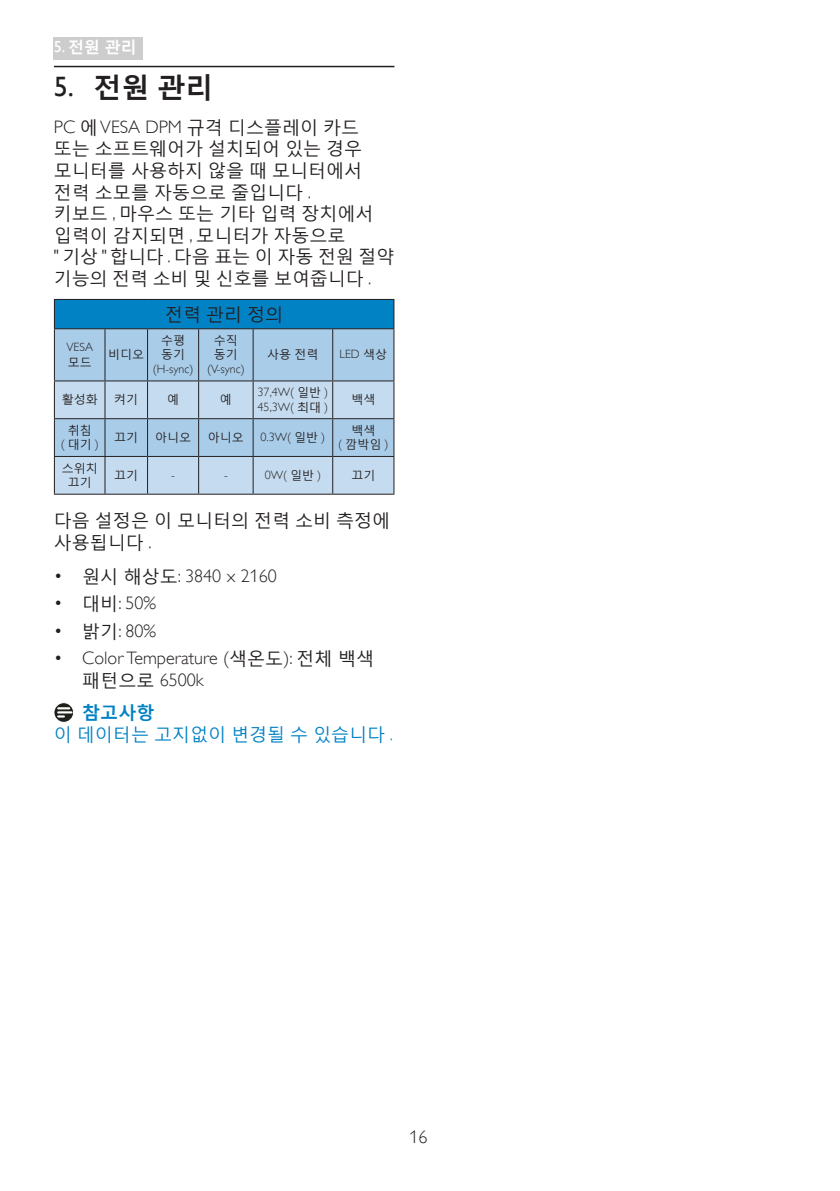
<style>
.page{position:relative;width:840px;height:1191px;background:#fff}
.page>*{position:absolute;margin:0;border:0;box-sizing:border-box;transform-origin:0 0}
.t1{font:700 28px "Malgun Gothic";color:#231f20}
.chapter-paragraph{font:18px/21.6px "Malgun Gothic";color:#231f20}
.t2{font:18px/21.6px "Gill Sans Alt One WGL Light";color:#231f20}
.Note_body{font:18px "Malgun Gothic";color:#0082c5}
.Heading_4_Blue{font:700 18px "Malgun Gothic";color:#0082c5}
.t3{font:700 16px "Malgun Gothic";color:#fff}
.t4{font:12px/14.4px "Gill Sans Alt One WGL Light";color:#231f20;text-align:center}
.t5{font:12px/14.4px "Malgun Gothic";color:#231f20;text-align:center}
.s1{font-family:"Gill Sans Alt One WGL";font-weight:400}
.s2{font-family:"Gill Sans Alt One WGL Light"}
.s3{font-family:"Malgun Gothic"}
</style>
<div class="page">
<div style="left:54px;top:37px;width:89px;height:23px;background:#cdcdcd"></div>
<hr style="left:54px;top:66px;width:340px;height:1px;background:#231f20">
<div style="left:54px;top:299px;width:340px;height:30px;background:#0082c5"></div>
<div style="left:55px;top:329px;width:338px;height:51px;background:#a9cce9"></div>
<svg style="left:55px;top:381px;width:338px;height:113px;background:#bad4eb"></svg>
<svg style="left:393px;top:300px;width:1px;height:28px"></svg>
<svg style="left:54px;top:300px;width:1px;height:28px"></svg>
<hr style="left:54px;top:299px;width:51px;height:1px;background:#231f20">
<hr style="left:105px;top:299px;width:42px;height:1px;background:#231f20">
<hr style="left:147px;top:299px;width:51px;height:1px;background:#231f20">
<hr style="left:198px;top:299px;width:55px;height:1px;background:#231f20">
<hr style="left:253px;top:299px;width:79px;height:1px;background:#231f20">
<hr style="left:332px;top:299px;width:62px;height:1px;background:#231f20">
<hr style="left:54px;top:328px;width:51px;height:1px;background:#231f20">
<hr style="left:105px;top:328px;width:42px;height:1px;background:#231f20">
<hr style="left:147px;top:328px;width:51px;height:1px;background:#231f20">
<hr style="left:198px;top:328px;width:55px;height:1px;background:#231f20">
<hr style="left:253px;top:328px;width:79px;height:1px;background:#231f20">
<hr style="left:332px;top:328px;width:62px;height:1px;background:#231f20">
<hr style="left:54px;top:329px;width:1px;height:51px;background:#231f20">
<hr style="left:104px;top:329px;width:1px;height:51px;background:#231f20">
<hr style="left:147px;top:329px;width:1px;height:51px;background:#231f20">
<hr style="left:198px;top:329px;width:1px;height:51px;background:#231f20">
<hr style="left:252px;top:329px;width:1px;height:51px;background:#231f20">
<hr style="left:332px;top:329px;width:1px;height:51px;background:#231f20">
<hr style="left:393px;top:329px;width:1px;height:51px;background:#231f20">
<hr style="left:54px;top:381px;width:1px;height:37px;background:#231f20">
<hr style="left:54px;top:380px;width:51px;height:1px;background:#231f20">
<hr style="left:104px;top:381px;width:1px;height:37px;background:#231f20">
<hr style="left:105px;top:380px;width:42px;height:1px;background:#231f20">
<hr style="left:147px;top:381px;width:1px;height:37px;background:#231f20">
<hr style="left:147px;top:380px;width:51px;height:1px;background:#231f20">
<hr style="left:198px;top:381px;width:1px;height:37px;background:#231f20">
<hr style="left:198px;top:380px;width:55px;height:1px;background:#231f20">
<hr style="left:252px;top:381px;width:1px;height:37px;background:#231f20">
<hr style="left:253px;top:380px;width:79px;height:1px;background:#231f20">
<hr style="left:332px;top:381px;width:1px;height:37px;background:#231f20">
<hr style="left:393px;top:381px;width:1px;height:37px;background:#231f20">
<hr style="left:332px;top:380px;width:62px;height:1px;background:#231f20">
<hr style="left:54px;top:419px;width:1px;height:37px;background:#231f20">
<hr style="left:54px;top:418px;width:51px;height:1px;background:#231f20">
<hr style="left:104px;top:419px;width:1px;height:37px;background:#231f20">
<hr style="left:105px;top:418px;width:42px;height:1px;background:#231f20">
<hr style="left:147px;top:419px;width:1px;height:37px;background:#231f20">
<hr style="left:147px;top:418px;width:51px;height:1px;background:#231f20">
<hr style="left:198px;top:419px;width:1px;height:37px;background:#231f20">
<hr style="left:198px;top:418px;width:55px;height:1px;background:#231f20">
<hr style="left:252px;top:419px;width:1px;height:37px;background:#231f20">
<hr style="left:253px;top:418px;width:79px;height:1px;background:#231f20">
<hr style="left:332px;top:419px;width:1px;height:37px;background:#231f20">
<hr style="left:393px;top:419px;width:1px;height:37px;background:#231f20">
<hr style="left:332px;top:418px;width:62px;height:1px;background:#231f20">
<hr style="left:54px;top:457px;width:1px;height:37px;background:#231f20">
<hr style="left:54px;top:456px;width:51px;height:1px;background:#231f20">
<hr style="left:54px;top:494px;width:51px;height:1px;background:#231f20">
<hr style="left:104px;top:457px;width:1px;height:37px;background:#231f20">
<hr style="left:105px;top:456px;width:42px;height:1px;background:#231f20">
<hr style="left:105px;top:494px;width:42px;height:1px;background:#231f20">
<hr style="left:147px;top:457px;width:1px;height:37px;background:#231f20">
<hr style="left:147px;top:456px;width:51px;height:1px;background:#231f20">
<hr style="left:147px;top:494px;width:51px;height:1px;background:#231f20">
<hr style="left:198px;top:457px;width:1px;height:37px;background:#231f20">
<hr style="left:198px;top:456px;width:55px;height:1px;background:#231f20">
<hr style="left:198px;top:494px;width:55px;height:1px;background:#231f20">
<hr style="left:252px;top:457px;width:1px;height:37px;background:#231f20">
<hr style="left:253px;top:456px;width:79px;height:1px;background:#231f20">
<hr style="left:253px;top:494px;width:79px;height:1px;background:#231f20">
<hr style="left:332px;top:457px;width:1px;height:37px;background:#231f20">
<hr style="left:393px;top:457px;width:1px;height:37px;background:#231f20">
<hr style="left:332px;top:456px;width:62px;height:1px;background:#231f20">
<hr style="left:332px;top:494px;width:62px;height:1px;background:#231f20">
<svg style="left:54px;top:702px;width:20px;height:20px"></svg>
<div style="left:54px;top:702px;width:20px;height:20px;border:1px solid #fff;border-radius:50%"></div>
<svg style="left:58px;top:707px;width:13px;height:10px"></svg>
<p class="t3" style="left:54px;top:37px;width:84px"><span class="s1">5.</span> 전원 관리</p>
<p class="t1" style="left:54px;top:69px;width:161px"><span class="s1">5.</span> 전원 관리</p>
<p class="chapter-paragraph" style="left:54px;top:116px;width:342px"><span class="s2">PC</span> 에 <span class="s2">VESA DPM</span> 규격 디스플레이 카드 또는 소프트웨어가 설치되어 있는 경우 모니터를 사용하지 않을 때 모니터에서 전력 소모를 자동으로 줄입니다 <span class="s2">.<br></span>키보드 <span class="s2">,</span> 마우스 또는 기타 입력 장치에서 입력이 감지되면 <span class="s2">,</span> 모니터가 자동으로 <span class="s2">"</span>기상<span class="s2">"</span>합니다<span class="s2">.</span> 다음표는이자동전원절약 기능의 전력 소비 및 신호를 보여줍니다 <span class="s2">.</span></p>
<p class="chapter-paragraph" style="left:165px;top:302px;width:120px">전력 관리 정의</p>
<p class="t4" style="left:66px;top:340px;width:28px;text-align:left">VESA <span class="s3">모드</span></p>
<p class="t5" style="left:108px;top:347px;width:37px">비디오</p>
<p class="t4" style="left:153px;top:333px;width:42px"><span class="s3">수평 동기 </span>(H-sync)</p>
<p class="t4" style="left:207px;top:333px;width:39px"><span class="s3">수직 동기 </span>(V-sync)</p>
<p class="t5" style="left:267px;top:347px;width:53px">사용 전력</p>
<p class="t4" style="left:339px;top:347px;width:49px">LED <span class="s3">색상</span></p>
<p class="t5" style="left:62px;top:392px;width:37px">활성화</p>
<p class="t5" style="left:114px;top:392px;width:25px">켜기</p>
<p class="t5" style="left:167px;top:392px;width:13px">예</p>
<p class="t5" style="left:220px;top:392px;width:13px">예</p>
<p class="t4" style="left:257px;top:385px;width:72px">37,4W( <span class="s3">일반</span> )</p>
<p class="t4" style="left:257px;top:399px;width:72px">45,3W( <span class="s3">최대</span> )</p>
<p class="t5" style="left:351px;top:392px;width:25px">백색</p>
<p class="t5" style="left:61px;top:423px;width:39px">취침 <span class="s2">(</span>대기<span class="s2">)</span></p>
<p class="t5" style="left:114px;top:430px;width:25px">끄기</p>
<p class="t5" style="left:155px;top:430px;width:37px">아니오</p>
<p class="t5" style="left:208px;top:430px;width:37px">아니오</p>
<p class="t4" style="left:260px;top:430px;width:66px">0.3W( <span class="s3">일반</span> )</p>
<p class="t5" style="left:338px;top:423px;width:51px">백색<br><span class="s2">(</span> 깜박임 <span class="s2">)</span></p>
<p class="t5" style="left:62px;top:460px;width:37px">스위치 끄기</p>
<p class="t5" style="left:114px;top:467px;width:25px">끄기</p>
<p class="t4" style="left:171px;top:468px;width:5px">-</p>
<p class="t4" style="left:224px;top:468px;width:5px">-</p>
<p class="t4" style="left:264px;top:468px;width:58px">0W( <span class="s3">일반</span> )</p>
<p class="t5" style="left:351px;top:467px;width:25px">끄기</p>
<p class="chapter-paragraph" style="left:54px;top:509px;width:338px">다음 설정은 이 모니터의 전력 소비 측정에 사용됩니다 <span class="s2">.</span></p>
<p class="t2" style="left:54px;top:565px;width:224px">• <span class="s3">원시 해상도</span>: 3840 x 2160</p>
<p class="t2" style="left:54px;top:593px;width:104px">• <span class="s3">대비</span>: 50%</p>
<p class="t2" style="left:54px;top:620px;width:104px">• <span class="s3">밝기</span>: 80%</p>
<p class="t2" style="left:82px;top:647px;width:293px;text-indent:-28px">• Color Temperature (<span class="s3">색온도</span>): <span class="s3">전체 백색 패턴으로</span> 6500k</p>
<p class="Heading_4_Blue" style="left:82px;top:700px;width:73px">참고사항</p>
<p class="Note_body" style="left:54px;top:723px;width:340px">이 데이터는 고지없이 변경될 수 있습니다 <span class="s2">.</span></p>
<p class="t2" style="left:409px;top:1126px;width:19px">16</p>
</div>
